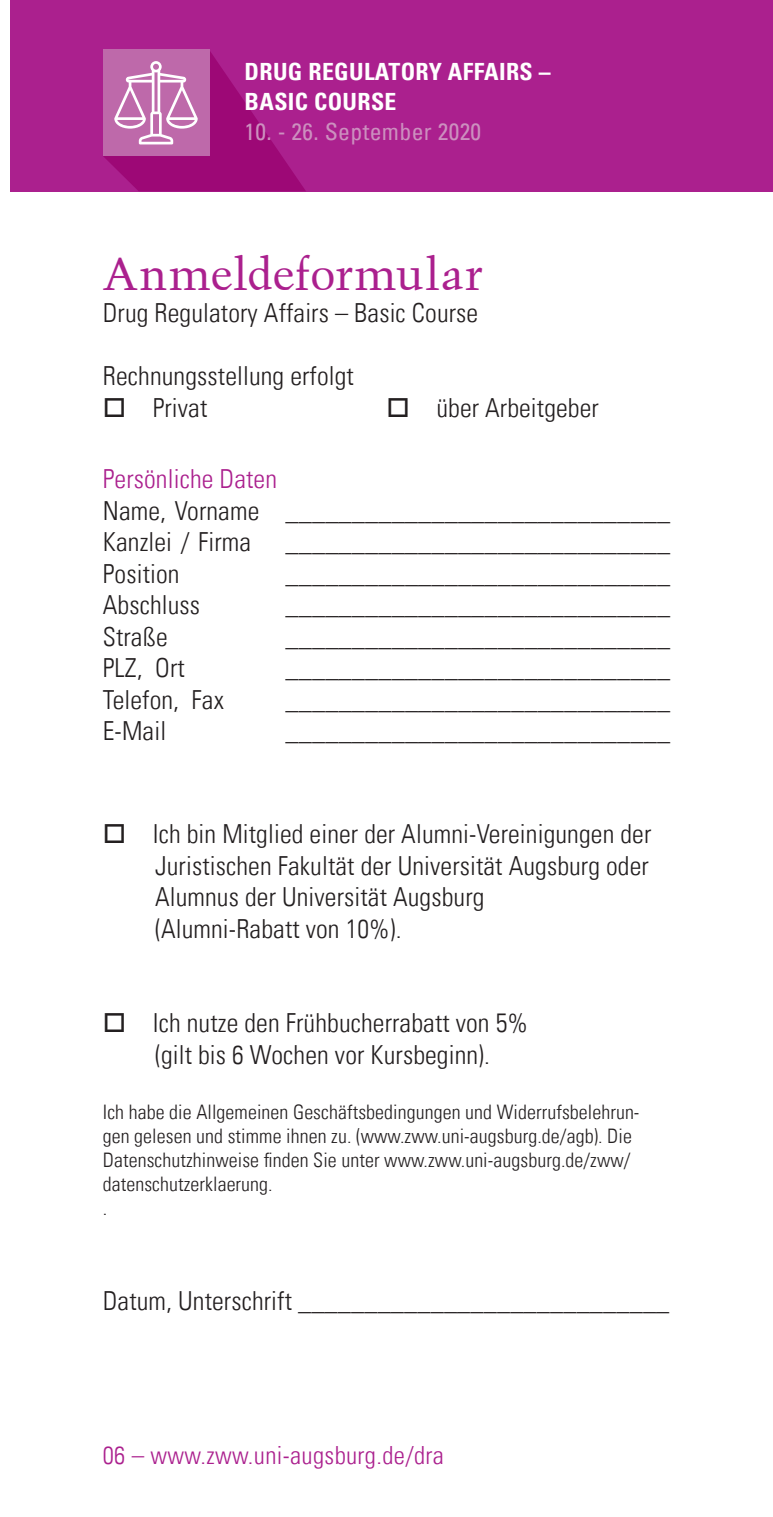
<style>
.page{position:relative;width:773px;height:1517px;background:#fff}
.page>*{position:absolute;margin:0;border:0;box-sizing:border-box;transform-origin:0 0}
.t1{font:45px "Trump Mediaeval Roman";letter-spacing:.005em;color:#ab208e}
.t2{font:300 condensed 26.25px/31.5px "Univers LT";letter-spacing:.005em;color:#231f20}
.t3{font:300 condensed 26.25px "Univers LT";letter-spacing:.005em;color:#ab208e}
.t4{font:300 condensed 25px "Univers LT";letter-spacing:.015em;color:#ab208e}
.t5{font:700 condensed 23.75px "Univers LT";letter-spacing:.015em;color:#fff}
.t6{font:condensed 23.75px "Univers LT";letter-spacing:.015em;color:#cc90bf}
.t7{font:300 condensed 20px/24px "Univers LT";letter-spacing:.005em;color:#231f20}
</style>
<div class="page">
<div style="left:11px;top:0;width:761px;height:191px;background:#ab208e"></div>
<svg style="left:103px;top:51px;width:203px;height:140px"></svg>
<p class="t5" style="left:244px;top:57px;width:307px">DRUG REGULATORY AFFAIRS –</p>
<p class="t5" style="left:244px;top:87px;width:153px">BASIC COURSE</p>
<p class="t6" style="left:244px;top:116px;width:238px">10. - 26. September 2020</p>
<p class="t1" style="left:103px;top:247px;width:381px">Anmeldeformular</p>
<p class="t2" style="left:103px;top:297px;width:377px">Drug Regulatory Affairs – Basic Course</p>
<p class="t2" style="left:103px;top:360px;width:252px">Rechnungsstellung erfolgt</p>
<p class="t2" style="left:103px;top:391px;width:106px">□ Privat</p>
<p class="t2" style="left:386px;top:391px;width:214px">□ über Arbeitgeber</p>
<p class="t3" style="left:103px;top:463px;width:176px">Persönliche Daten</p>
<p class="t2" style="left:103px;top:494px;width:568px">Name, Vorname _____________________________<br>Kanzlei / Firma</p>
<p class="t2" style="left:285px;top:526px;width:386px">_____________________________</p>
<p class="t2" style="left:103px;top:557px;width:78px">Position</p>
<p class="t2" style="left:285px;top:557px;width:386px">_____________________________</p>
<p class="t2" style="left:103px;top:589px;width:99px">Abschluss</p>
<p class="t2" style="left:285px;top:589px;width:386px">_____________________________</p>
<p class="t2" style="left:103px;top:620px;width:66px">Straße</p>
<p class="t2" style="left:285px;top:620px;width:386px">_____________________________</p>
<p class="t2" style="left:103px;top:652px;width:83px">PLZ, Ort</p>
<p class="t2" style="left:285px;top:652px;width:386px">_____________________________</p>
<p class="t2" style="left:103px;top:683px;width:122px">Telefon, Fax</p>
<p class="t2" style="left:285px;top:683px;width:386px">_____________________________</p>
<p class="t2" style="left:103px;top:715px;width:65px">E-Mail</p>
<p class="t2" style="left:285px;top:715px;width:386px">_____________________________</p>
<p class="t2" style="left:155px;top:818px;width:497px;text-indent:-52px">□ Ich bin Mitglied einer der Alumni-Vereinigungen der Juristischen Fakultät der Universität Augsburg oder Alumnus der Universität Augsburg<br>(Alumni-Rabatt von 10%).</p>
<p class="t2" style="left:103px;top:1007px;width:426px">□ Ich nutze den Frühbucherrabatt von 5%</p>
<p class="t2" style="left:155px;top:1038px;width:336px">(gilt bis 6 Wochen vor Kursbeginn).</p>
<p class="t7" style="left:103px;top:1100px;width:538px">Ich habe die Allgemeinen Geschäftsbedingungen und Widerrufsbelehrun&shy;gen gelesen und stimme ihnen zu. (www.zww.uni-augsburg.de/agb). Die Datenschutzhinweise finden Sie unter www.zww.uni-augsburg.de/zww/ datenschutzerklaerung.</p>
<p class="t7" style="left:103px;top:1196px;width:6px">.</p>
<p class="t2" style="left:103px;top:1284px;width:568px">Datum, Unterschrift ____________________________</p>
<p class="t4" style="left:103px;top:1440px;width:342px">06 – www.zww.uni-augsburg.de/dra</p>
</div>
